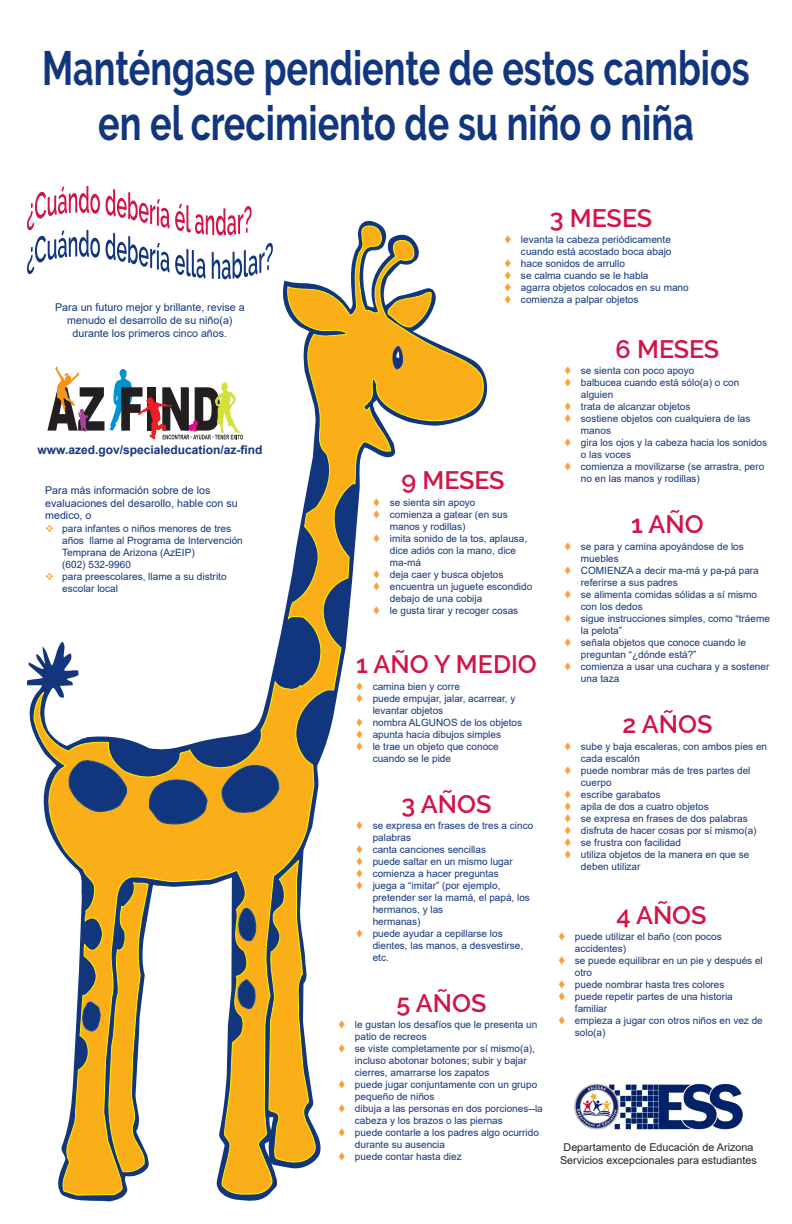
<style>
.page{position:relative;width:792px;height:1224px;background:#fff}
.page>*{position:absolute;margin:0;border:0;box-sizing:border-box;transform-origin:0 0}
.t1{font:700 48px/55px "Raleway";color:#11367e;text-align:center;scale:.75 1}
.t2{font:600 25.2px "Raleway";color:#d21446}
.t3{font:700 12px "Arial";color:#11367e}
.t4{font:10.7px/12.8px "Arial";color:#11367e;text-align:center}
.t5{font:10.7px/12.9px "Arial";color:#231f20;text-align:center}
.t6{font:10.1px/12.1px "Arial";color:#11367e}
.t7{font:10px/12px "Arial";color:#11367e}
.s1{color:#f9a03a}
</style>
<div class="page">
<svg style="left:34px;top:224px;width:451px;height:972px"></svg>
<svg style="left:392px;top:346px;width:12px;height:23px"></svg>
<svg style="left:108px;top:882px;width:41px;height:291px"></svg>
<svg style="left:68px;top:760px;width:61px;height:52px;background:#4d5765"></svg>
<svg style="left:221px;top:765px;width:59px;height:49px;background:#4f5864"></svg>
<svg style="left:148px;top:778px;width:60px;height:48px;background:#515963"></svg>
<svg style="left:237px;top:906px;width:20px;height:36px"></svg>
<svg style="left:237px;top:979px;width:19px;height:31px"></svg>
<svg style="left:82px;top:1001px;width:19px;height:31px"></svg>
<svg style="left:265px;top:860px;width:53px;height:305px"></svg>
<svg style="left:175px;top:204px;width:77px;height:32px"></svg>
<svg style="left:27px;top:186px;width:73px;height:88px"></svg>
<svg style="left:106px;top:189px;width:63px;height:83px"></svg>
<svg style="left:175px;top:249px;width:30px;height:29px"></svg>
<svg style="left:212px;top:243px;width:61px;height:36px"></svg>
<img style="left:574px;top:1083px;width:169px;height:47px">
<h1 class="t1" style="left:42px;top:41px;width:945px">Manténgase pendiente de estos cambios en el crecimiento de su niño o niña</h1>
<p class="t4" style="left:55px;top:301px;width:191px">Para un futuro mejor y brillante, revise a menudo el desarrollo de su niño(a) durante los primeros cinco años.</p>
<p class="t3" style="left:37px;top:441px;width:226px">www.azed.gov/specialeducation/az-find</p>
<p class="t4" style="left:45px;top:484px;width:194px;text-align:left">Para más información sobre de los evaluaciones del desarollo, hable con su medico, o</p>
<p class="t6" style="left:62px;top:522px;width:182px;text-indent:-17px"><span class="s1">❖</span> para infantes o niños menores de tres años llame al Programa de Intervención<br>Temprana de Arizona (AzEIP)<br>(602) 532-9960</p>
<p class="t6" style="left:62px;top:570px;width:166px;text-indent:-17px"><span class="s1">❖</span> para preescolares, llame a su distrito escolar local</p>
<h2 class="t2" style="left:550px;top:203px;width:104px">3 MESES</h2>
<p class="t6" style="left:504px;top:233px;width:169px;text-align:right"><span class="s1">▼</span> levanta la cabeza periódicamente cuando está acostado boca abajo</p>
<p class="t6" style="left:504px;top:258px;width:123px"><span class="s1">▼</span> hace sonidos de arrullo</p>
<p class="t6" style="left:504px;top:270px;width:146px"><span class="s1">▼</span> se calma cuando se le habla</p>
<p class="t6" style="left:504px;top:282px;width:186px"><span class="s1">▼</span> agarra objetos colocados en su mano</p>
<p class="t6" style="left:504px;top:294px;width:136px"><span class="s1">▼</span> comienza a palpar objetos</p>
<h2 class="t2" style="left:401px;top:466px;width:105px">9 MESES</h2>
<p class="t7" style="left:373px;top:496px;width:104px"><span class="s1">▼</span> se sienta sin apoyo</p>
<p class="t7" style="left:390px;top:508px;width:119px;text-indent:-17px"><span class="s1">▼</span> comienza a gatear (en sus manos y rodillas)</p>
<p class="t7" style="left:390px;top:532px;width:139px;text-indent:-17px"><span class="s1">▼</span> imita sonido de la tos, aplausa, dice adiós con la mano, dice ma-má</p>
<p class="t7" style="left:373px;top:568px;width:132px"><span class="s1">▼</span> deja caer y busca objetos</p>
<p class="t7" style="left:390px;top:580px;width:144px;text-indent:-17px"><span class="s1">▼</span> encuentra un juguete escondido debajo de una cobija</p>
<p class="t7" style="left:373px;top:604px;width:147px"><span class="s1">▼</span> le gusta tirar y recoger cosas</p>
<h2 class="t2" style="left:356px;top:650px;width:182px">1 AÑO Y MEDIO</h2>
<p class="t7" style="left:356px;top:680px;width:106px"><span class="s1">▼</span> camina bien y corre</p>
<p class="t7" style="left:373px;top:692px;width:144px;text-indent:-17px"><span class="s1">▼</span> puede empujar, jalar, acarrear, y levantar objetos</p>
<p class="t7" style="left:356px;top:716px;width:168px"><span class="s1">▼</span> nombra ALGUNOS de los objetos</p>
<p class="t7" style="left:356px;top:728px;width:147px"><span class="s1">▼</span> apunta hacia dibujos simples</p>
<p class="t7" style="left:373px;top:740px;width:128px;text-indent:-17px"><span class="s1">▼</span> le trae un objeto que conoce cuando se le pide</p>
<h2 class="t2" style="left:402px;top:789px;width:91px">3 AÑOS</h2>
<p class="t7" style="left:373px;top:820px;width:162px;text-indent:-17px"><span class="s1">▼</span> se expresa en frases de tres a cinco palabras</p>
<p class="t7" style="left:356px;top:844px;width:132px"><span class="s1">▼</span> canta canciones sencillas</p>
<p class="t7" style="left:356px;top:856px;width:159px"><span class="s1">▼</span> puede saltar en un mismo lugar</p>
<p class="t7" style="left:356px;top:868px;width:145px"><span class="s1">▼</span> comienza a hacer preguntas</p>
<p class="t7" style="left:373px;top:880px;width:159px;text-indent:-17px"><span class="s1">▼</span> juega a “imitar” (por ejemplo, pretender ser la mamá, el papá, los hermanos, y las<br>hermanas)</p>
<p class="t7" style="left:373px;top:928px;width:152px;text-indent:-17px"><span class="s1">▼</span> puede ayudar a cepillarse los dientes, las manos, a desvestirse, etc.</p>
<h2 class="t2" style="left:397px;top:988px;width:91px">5 AÑOS</h2>
<p class="t7" style="left:355px;top:1018px;width:184px;text-indent:-17px"><span class="s1">▼</span> le gustan los desafíos que le presenta un patio de recreos</p>
<p class="t7" style="left:355px;top:1042px;width:182px;text-indent:-17px"><span class="s1">▼</span> se viste completamente por sí mismo(a), incluso abotonar botones; subir y bajar cierres, amarrarse los zapatos</p>
<p class="t7" style="left:355px;top:1078px;width:184px;text-indent:-17px"><span class="s1">▼</span> puede jugar conjuntamente con un grupo pequeño de niños</p>
<p class="t7" style="left:355px;top:1102px;width:189px;text-indent:-17px"><span class="s1">▼</span> dibuja a las personas en dos porciones--la cabeza y los brazos o las piernas</p>
<p class="t7" style="left:355px;top:1126px;width:185px;text-indent:-17px"><span class="s1">▼</span> puede contarle a los padres algo ocurrido durante su ausencia</p>
<p class="t7" style="left:338px;top:1150px;width:125px"><span class="s1">▼</span> puede contar hasta diez</p>
<h2 class="t2" style="left:616px;top:334px;width:105px">6 MESES</h2>
<p class="t7" style="left:564px;top:365px;width:132px"><span class="s1">▼</span> se sienta con poco apoyo</p>
<p class="t7" style="left:581px;top:377px;width:160px;text-indent:-17px"><span class="s1">▼</span> balbucea cuando está sólo(a) o con alguien</p>
<p class="t7" style="left:564px;top:401px;width:128px"><span class="s1">▼</span> trata de alcanzar objetos</p>
<p class="t7" style="left:581px;top:413px;width:171px;text-indent:-17px"><span class="s1">▼</span> sostiene objetos con cualquiera de las manos</p>
<p class="t7" style="left:581px;top:437px;width:188px;text-indent:-17px"><span class="s1">▼</span> gira los ojos y la cabeza hacia los sonidos o las voces</p>
<p class="t7" style="left:581px;top:461px;width:185px;text-indent:-17px"><span class="s1">▼</span> comienza a movilizarse (se arrastra, pero no en las manos y rodillas)</p>
<h2 class="t2" style="left:631px;top:510px;width:74px">1 AÑO</h2>
<p class="t7" style="left:581px;top:540px;width:164px;text-indent:-17px"><span class="s1">▼</span> se para y camina apoyándose de los muebles</p>
<p class="t7" style="left:581px;top:564px;width:179px;text-indent:-17px"><span class="s1">▼</span> COMIENZA a decir ma-má y pa-pá para referirse a sus padres</p>
<p class="t7" style="left:581px;top:588px;width:178px;text-indent:-17px"><span class="s1">▼</span> se alimenta comidas sólidas a sí mismo con los dedos</p>
<p class="t7" style="left:581px;top:612px;width:190px;text-indent:-17px"><span class="s1">▼</span> sigue instrucciones simples, como “tráeme la pelota”</p>
<p class="t7" style="left:581px;top:636px;width:167px;text-indent:-17px"><span class="s1">▼</span> señala objetos que conoce cuando le preguntan “¿dónde está?”</p>
<p class="t7" style="left:581px;top:660px;width:190px;text-indent:-17px"><span class="s1">▼</span> comienza a usar una cuchara y a sostener una taza</p>
<h2 class="t2" style="left:623px;top:710px;width:91px">2 AÑOS</h2>
<p class="t7" style="left:581px;top:740px;width:188px;text-indent:-17px"><span class="s1">▼</span> sube y baja escaleras, con ambos pies en cada escalón</p>
<p class="t7" style="left:581px;top:764px;width:171px;text-indent:-17px"><span class="s1">▼</span> puede nombrar más de tres partes del cuerpo</p>
<p class="t7" style="left:564px;top:788px;width:98px"><span class="s1">▼</span> escribe garabatos</p>
<p class="t7" style="left:564px;top:800px;width:146px"><span class="s1">▼</span> apila de dos a cuatro objetos</p>
<p class="t7" style="left:564px;top:812px;width:185px"><span class="s1">▼</span> se expresa en frases de dos palabras</p>
<p class="t7" style="left:564px;top:824px;width:194px"><span class="s1">▼</span> disfruta de hacer cosas por sí mismo(a)</p>
<p class="t7" style="left:564px;top:836px;width:119px"><span class="s1">▼</span> se frustra con facilidad</p>
<p class="t7" style="left:581px;top:848px;width:170px;text-indent:-17px"><span class="s1">▼</span> utiliza objetos de la manera en que se deben utilizar</p>
<h2 class="t2" style="left:616px;top:900px;width:92px">4 AÑOS</h2>
<p class="t7" style="left:575px;top:931px;width:148px;text-indent:-17px"><span class="s1">▼</span> puede utilizar el baño (con pocos accidentes)</p>
<p class="t7" style="left:575px;top:955px;width:189px;text-indent:-17px"><span class="s1">▼</span> se puede equilibrar en un pie y después el otro</p>
<p class="t7" style="left:558px;top:979px;width:168px"><span class="s1">▼</span> puede nombrar hasta tres colores</p>
<p class="t7" style="left:575px;top:991px;width:159px;text-indent:-17px"><span class="s1">▼</span> puede repetir partes de una historia familiar</p>
<p class="t7" style="left:575px;top:1015px;width:189px;text-indent:-17px"><span class="s1">▼</span> empieza a jugar con otros niños en vez de solo(a)</p>
<p class="t5" style="left:560px;top:1141px;width:198px">Departamento de Educación de Arizona<br>Servicios excepcionales para estudiantes</p>
</div>
